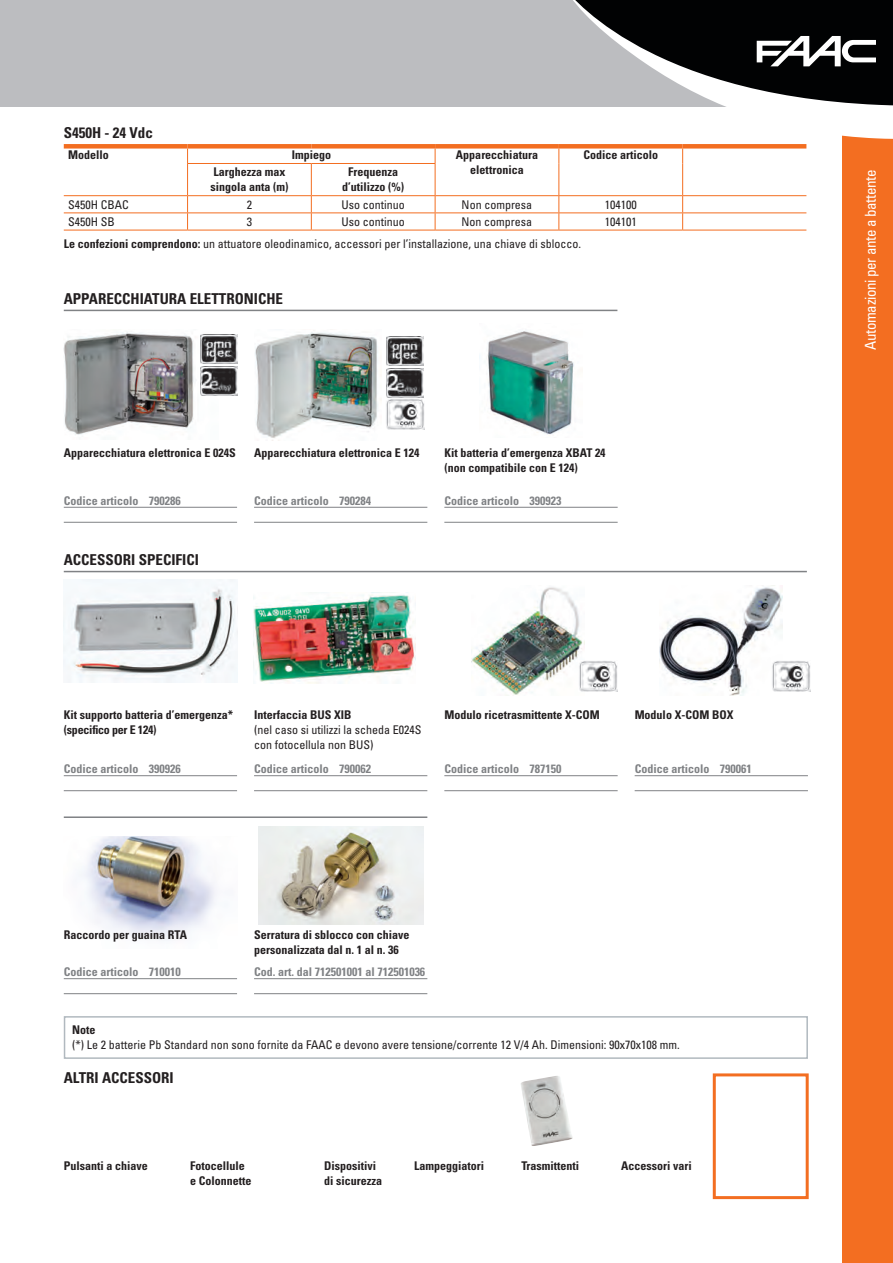
<style>
.page{position:relative;width:893px;height:1263px;background:#fff}
.page>*{position:absolute;margin:0;border:0;box-sizing:border-box;transform-origin:0 0}
.t1{font:700 condensed 15px "Univers LT Std";color:#231f20}
.t2{font:condensed 15px "Univers LT Std";letter-spacing:-.025em;color:#fff}
.t3{font:700 condensed 12px/15px "Univers LT Std";color:#231f20}
.t4{font:condensed 12px/15px "Univers LT Std";color:#231f20}
.t5{font:700 condensed 12px "Univers LT Std";color:#808285}
.s1{font-weight:700}
</style>
<div class="page">
<div style="left:842px;top:122px;width:51px;height:1141px;background:#f36e21"></div>
<div style="left:0;top:0;width:893px;height:106px;background:#bcbdc0"></div>
<svg style="left:564px;top:106px;width:329px;height:33px"></svg>
<div style="left:713px;top:1073px;width:96px;height:126px;border:3px solid #f36e21"></div>
<img style="left:521px;top:1076px;width:52px;height:70px">
<svg style="left:573px;top:0;width:320px;height:106px"></svg>
<img style="left:80px;top:836px;width:136px;height:104px">
<div style="left:64px;top:1016px;width:744px;height:43px;border:2px solid #b1b9bf"></div>
<hr style="left:64px;top:310px;width:553px;height:1px;background:#808285">
<div style="left:64px;top:144px;width:124px;height:5px;background:#f36e21"></div>
<div style="left:188px;top:144px;width:123px;height:5px;background:#f36e21"></div>
<div style="left:311px;top:144px;width:124px;height:5px;background:#f36e21"></div>
<div style="left:435px;top:144px;width:124px;height:5px;background:#f36e21"></div>
<div style="left:559px;top:144px;width:124px;height:5px;background:#f36e21"></div>
<div style="left:683px;top:144px;width:123px;height:5px;background:#f36e21"></div>
<svg style="left:187px;top:149px;width:1px;height:14px"></svg>
<svg style="left:435px;top:149px;width:1px;height:14px"></svg>
<svg style="left:558px;top:149px;width:1px;height:14px"></svg>
<svg style="left:682px;top:149px;width:1px;height:14px"></svg>
<hr style="left:187px;top:163px;width:124px;height:1px;background:#f36e21">
<hr style="left:187px;top:164px;width:1px;height:31px;background:#f36e21">
<hr style="left:311px;top:163px;width:124px;height:1px;background:#f36e21">
<hr style="left:311px;top:164px;width:1px;height:31px;background:#f36e21">
<hr style="left:435px;top:164px;width:1px;height:31px;background:#f36e21">
<hr style="left:558px;top:163px;width:1px;height:32px;background:#f36e21">
<hr style="left:682px;top:163px;width:1px;height:32px;background:#f36e21">
<hr style="left:64px;top:195px;width:124px;height:1px;background:#f36e21">
<hr style="left:188px;top:195px;width:123px;height:1px;background:#f36e21">
<hr style="left:311px;top:195px;width:124px;height:1px;background:#f36e21">
<hr style="left:435px;top:195px;width:124px;height:1px;background:#f36e21">
<hr style="left:559px;top:195px;width:124px;height:1px;background:#f36e21">
<hr style="left:683px;top:195px;width:123px;height:1px;background:#f36e21">
<hr style="left:64px;top:212px;width:124px;height:1px;background:#f36e21">
<hr style="left:188px;top:212px;width:123px;height:1px;background:#f36e21">
<svg style="left:187px;top:196px;width:1px;height:34px"></svg>
<hr style="left:311px;top:212px;width:124px;height:1px;background:#f36e21">
<svg style="left:311px;top:196px;width:1px;height:34px"></svg>
<hr style="left:435px;top:212px;width:124px;height:1px;background:#f36e21">
<svg style="left:435px;top:196px;width:1px;height:34px"></svg>
<hr style="left:559px;top:212px;width:124px;height:1px;background:#f36e21">
<svg style="left:558px;top:196px;width:1px;height:34px"></svg>
<hr style="left:683px;top:212px;width:123px;height:1px;background:#f36e21">
<svg style="left:682px;top:196px;width:1px;height:34px"></svg>
<hr style="left:64px;top:230px;width:124px;height:1px;background:#f36e21">
<hr style="left:188px;top:230px;width:123px;height:1px;background:#f36e21">
<hr style="left:311px;top:230px;width:124px;height:1px;background:#f36e21">
<hr style="left:435px;top:230px;width:124px;height:1px;background:#f36e21">
<hr style="left:559px;top:230px;width:124px;height:1px;background:#f36e21">
<hr style="left:683px;top:230px;width:123px;height:1px;background:#f36e21">
<hr style="left:64px;top:571px;width:743px;height:1px;background:#808285">
<hr style="left:64px;top:816px;width:363px;height:2px;background:#808285">
<img style="left:255px;top:332px;width:123px;height:106px">
<img style="left:64px;top:332px;width:155px;height:103px">
<hr style="left:254px;top:507px;width:173px;height:1px;background:#808285">
<hr style="left:254px;top:522px;width:173px;height:1px;background:#808285">
<hr style="left:64px;top:507px;width:173px;height:1px;background:#808285">
<hr style="left:64px;top:522px;width:173px;height:1px;background:#808285">
<img style="left:200px;top:335px;width:37px;height:29px">
<img style="left:200px;top:367px;width:37px;height:29px">
<img style="left:387px;top:337px;width:37px;height:29px">
<img style="left:387px;top:369px;width:37px;height:28px">
<img style="left:386px;top:399px;width:39px;height:30px">
<img style="left:479px;top:331px;width:95px;height:104px">
<hr style="left:444px;top:507px;width:174px;height:1px;background:#808285">
<hr style="left:444px;top:522px;width:174px;height:1px;background:#808285">
<img style="left:64px;top:580px;width:173px;height:102px">
<hr style="left:64px;top:775px;width:173px;height:1px;background:#808285">
<hr style="left:64px;top:790px;width:173px;height:1px;background:#808285">
<hr style="left:64px;top:978px;width:173px;height:1px;background:#808285">
<hr style="left:64px;top:993px;width:173px;height:1px;background:#808285">
<hr style="left:254px;top:775px;width:173px;height:1px;background:#808285">
<hr style="left:254px;top:790px;width:173px;height:1px;background:#808285">
<img style="left:254px;top:592px;width:161px;height:91px">
<img style="left:471px;top:587px;width:114px;height:109px">
<img style="left:659px;top:585px;width:123px;height:111px">
<hr style="left:444px;top:775px;width:174px;height:1px;background:#808285">
<hr style="left:444px;top:790px;width:174px;height:1px;background:#808285">
<hr style="left:635px;top:775px;width:173px;height:1px;background:#808285">
<hr style="left:635px;top:790px;width:173px;height:1px;background:#808285">
<img style="left:578px;top:660px;width:40px;height:31px">
<img style="left:771px;top:660px;width:40px;height:31px">
<img style="left:258px;top:826px;width:165px;height:98px">
<hr style="left:254px;top:978px;width:173px;height:1px;background:#808285">
<hr style="left:254px;top:993px;width:173px;height:1px;background:#808285">
<p class="t1" style="left:64px;top:124px;width:91px">S450H - 24 Vdc</p>
<p class="t3" style="left:68px;top:147px;width:42px">Modello</p>
<p class="t3" style="left:292px;top:147px;width:41px">Impiego</p>
<p class="t3" style="left:456px;top:147px;width:83px;text-align:center">Apparecchiatura elettronica</p>
<p class="t3" style="left:583px;top:147px;width:76px">Codice articolo</p>
<p class="t3" style="left:210px;top:165px;width:79px">Larghezza max singola anta (m)</p>
<p class="t3" style="left:342px;top:165px;width:64px;text-align:center">Frequenza d’utilizzo (%)</p>
<p class="t4" style="left:68px;top:197px;width:62px">S450H CBAC</p>
<p class="t4" style="left:247px;top:197px;width:7px">2</p>
<p class="t4" style="left:342px;top:197px;width:65px">Uso continuo</p>
<p class="t4" style="left:462px;top:197px;width:72px">Non compresa</p>
<p class="t4" style="left:605px;top:197px;width:33px">104100</p>
<p class="t4" style="left:68px;top:214px;width:48px">S450H SB</p>
<p class="t4" style="left:247px;top:214px;width:7px">3</p>
<p class="t4" style="left:342px;top:214px;width:65px">Uso continuo</p>
<p class="t4" style="left:462px;top:214px;width:72px">Non compresa</p>
<p class="t4" style="left:605px;top:214px;width:33px">104101</p>
<p class="t4" style="left:64px;top:236px;width:519px"><span class="s1">Le confezioni comprendono:</span> un attuatore oleodinamico, accessori per l’installazione, una chiave di sblocco.</p>
<p class="t1" style="left:64px;top:289px;width:68px">APPARECchiatura</p>
<p class="t1" style="left:190px;top:289px;width:95px">ELETTRONICHE</p>
<p class="t3" style="left:64px;top:445px;width:173px">Apparecchiatura elettronica E 024S</p>
<p class="t5" style="left:64px;top:493px;width:119px">Codice articolo 790286</p>
<p class="t3" style="left:254px;top:445px;width:167px">Apparecchiatura elettronica E 124</p>
<p class="t5" style="left:254px;top:493px;width:119px">Codice articolo 790284</p>
<p class="t1" style="left:64px;top:551px;width:137px">ACCESSORI SPECIFICI</p>
<p class="t3" style="left:444px;top:445px;width:163px">Kit batteria d’emergenza XBAT 24 (non compatibile con E 124)</p>
<p class="t5" style="left:444px;top:493px;width:119px">Codice articolo 390923</p>
<p class="t3" style="left:64px;top:707px;width:171px">Kit supporto batteria d’emergenza* (specifico per E 124)</p>
<p class="t5" style="left:64px;top:761px;width:119px">Codice articolo 390926</p>
<p class="t3" style="left:254px;top:707px;width:99px">Interfaccia BUS XIB</p>
<p class="t4" style="left:254px;top:722px;width:169px">(nel caso si utilizzi la scheda E024S con fotocellula non BUS)</p>
<p class="t5" style="left:254px;top:761px;width:119px">Codice articolo 790062</p>
<p class="t3" style="left:444px;top:707px;width:157px">Modulo ricetrasmittente X-COM</p>
<p class="t3" style="left:635px;top:707px;width:100px">Modulo X-COM BOX</p>
<p class="t5" style="left:444px;top:761px;width:119px">Codice articolo 787150</p>
<p class="t5" style="left:635px;top:761px;width:119px">Codice articolo 790061</p>
<p class="t3" style="left:64px;top:927px;width:125px">Raccordo per guaina RTA</p>
<p class="t5" style="left:64px;top:964px;width:119px">Codice articolo 710010</p>
<p class="t3" style="left:254px;top:927px;width:157px">Serratura di sblocco con chiave personalizzata dal n. 1 al n. 36</p>
<p class="t5" style="left:254px;top:964px;width:173px">Cod. art. dal 712501001 al 712501036</p>
<p class="t3" style="left:72px;top:1022px;width:25px">Note</p>
<p class="t4" style="left:72px;top:1037px;width:609px">(*) Le 2 batterie Pb Standard non sono fornite da FAAC e devono avere tensione/corrente 12 V/4 Ah. Dimensioni: 90x70x108 mm.</p>
<p class="t1" style="left:64px;top:1069px;width:111px">ALTRI ACCESSORI</p>
<p class="t3" style="left:64px;top:1158px;width:85px">Pulsanti a chiave</p>
<p class="t3" style="left:324px;top:1158px;width:59px">Dispositivi di sicurezza</p>
<p class="t3" style="left:521px;top:1158px;width:59px">Trasmittenti</p>
<p class="t3" style="left:190px;top:1158px;width:63px">Fotocellule e Colonnette</p>
<p class="t3" style="left:414px;top:1158px;width:71px">Lampeggiatori</p>
<p class="t3" style="left:621px;top:1158px;width:72px">Accessori vari</p>
<p class="t2" style="left:861px;top:350px;width:182px;rotate:-90deg">Automazioni per ante a battente</p>
</div>
